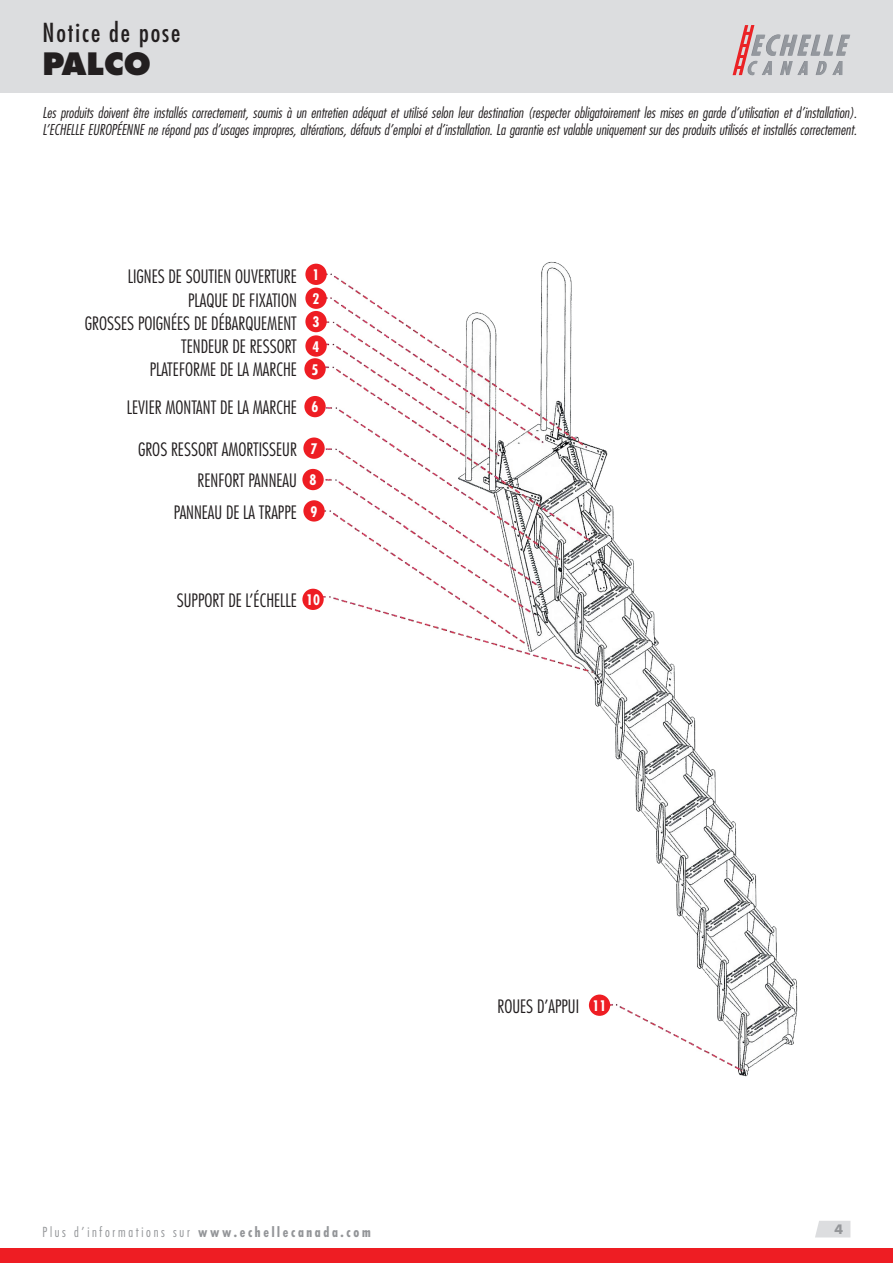
<style>
.page{position:relative;width:893px;height:1263px;background:#fff}
.page>*{position:absolute;margin:0;border:0;box-sizing:border-box;transform-origin:0 0}
.t1{font:800 30px "Futura Std";color:#231f20}
.t2{font:condensed 25.5px "Futura Std";letter-spacing:.075em;color:#231f20}
.t3{font:300 condensed 18px/31.5px "Futura Std";color:#231f20;text-align:right}
.t4{font:italic 300 condensed 14.7px/17.5px "Futura Std";color:#231f20}
.t5{font:700 condensed 14.1px/23.9px "Futura Std";color:#fff;text-align:justify}
.t6{font:300 condensed 13.5px "Futura Std";letter-spacing:.2em;color:#939598}
.t7{font:700 12.6px "Futura Std";color:#939598}
.s1{font-weight:700}
</style>
<div class="page">
<img style="left:303px;top:261px;width:495px;height:816px">
<div style="left:305px;top:288px;width:22px;height:21px;background:#ee1d23;border-radius:50%"></div>
<div style="left:305px;top:311px;width:22px;height:21px;background:#ee1d23;border-radius:50%"></div>
<div style="left:305px;top:335px;width:22px;height:22px;background:#ee1d23;border-radius:50%"></div>
<div style="left:304px;top:358px;width:22px;height:21px;background:#ee1d23;border-radius:50%"></div>
<div style="left:304px;top:396px;width:22px;height:21px;background:#ee1d23;border-radius:50%"></div>
<div style="left:303px;top:437px;width:22px;height:22px;background:#ee1d23;border-radius:50%"></div>
<div style="left:303px;top:500px;width:22px;height:22px;background:#ee1d23;border-radius:50%"></div>
<div style="left:302px;top:469px;width:22px;height:21px;background:#ee1d23;border-radius:50%"></div>
<div style="left:302px;top:589px;width:22px;height:21px;background:#ee1d23;border-radius:50%"></div>
<div style="left:589px;top:994px;width:21px;height:22px;background:#ee1d23;border-radius:50%"></div>
<div style="left:305px;top:264px;width:22px;height:21px;background:#ee1d23;border-radius:50%"></div>
<div style="left:0;top:1249px;width:893px;height:14px;background:#ee1d23"></div>
<div style="left:0;top:0;width:893px;height:92px;background:#dcdddf"></div>
<svg style="left:815px;top:1221px;width:35px;height:16px"></svg>
<svg style="left:733px;top:25px;width:117px;height:50px"></svg>
<h2 class="t2" style="left:43px;top:18px;width:139px">Notice de pose</h2>
<h1 class="t1" style="left:43px;top:45px;width:110px">PALCO</h1>
<p class="t4" style="left:43px;top:104px;width:816px">Les produits doivent être installés correctement, soumis à un entretien adéquat et utilisé selon leur destination (respecter obligatoirement les mises en garde d’utilisation et d’installation).<br>L’ECHELLE EUROPÉENNE ne répond pas d’usages impropres, altérations, défauts d’emploi et d’installation. La garantie est valable uniquement sur des produits utilisés et installés correctement.</p>
<p class="t3" style="left:128px;top:261px;width:193px">LIGNES DE SOUTIEN OUVERTURE <sup>1</sup></p>
<p class="t3" style="left:188px;top:284px;width:110px">PLAQUE DE FIXATION</p>
<p class="t3" style="left:85px;top:307px;width:214px">GROSSES POIGNÉES DE DÉBARQUEMENT</p>
<p class="t3" style="left:181px;top:331px;width:117px">TENDEUR DE RESSORT</p>
<p class="t3" style="left:150px;top:354px;width:149px">PLATEFORME DE LA MARCHE</p>
<p class="t3" style="left:127px;top:391px;width:172px">LEVIER MONTANT DE LA MARCHE</p>
<p class="t3" style="left:138px;top:433px;width:160px">GROS RESSORT AMORTISSEUR<br>RENFORT PANNEAU<br>PANNEAU DE LA TRAPPE</p>
<p class="t5" style="left:313px;top:287px;width:8px">2<br>3<br>4</p>
<p class="t5" style="left:312px;top:358px;width:8px">5</p>
<p class="t5" style="left:312px;top:395px;width:8px">6</p>
<p class="t5" style="left:311px;top:437px;width:8px">7</p>
<p class="t5" style="left:310px;top:468px;width:8px">8</p>
<p class="t5" style="left:311px;top:500px;width:8px">9</p>
<p class="t3" style="left:177px;top:584px;width:122px">SUPPORT DE L’ÉCHELLE</p>
<p class="t5" style="left:306px;top:588px;width:15px">10</p>
<p class="t3" style="left:498px;top:990px;width:83px">ROUES D’APPUI</p>
<p class="t5" style="left:593px;top:994px;width:15px">11</p>
<p class="t6" style="left:43px;top:1224px;width:330px">Plus d’informations sur <span class="s1">www.echellecanada.com</span></p>
<p class="t7" style="left:834px;top:1221px;width:10px">4</p>
</div>
